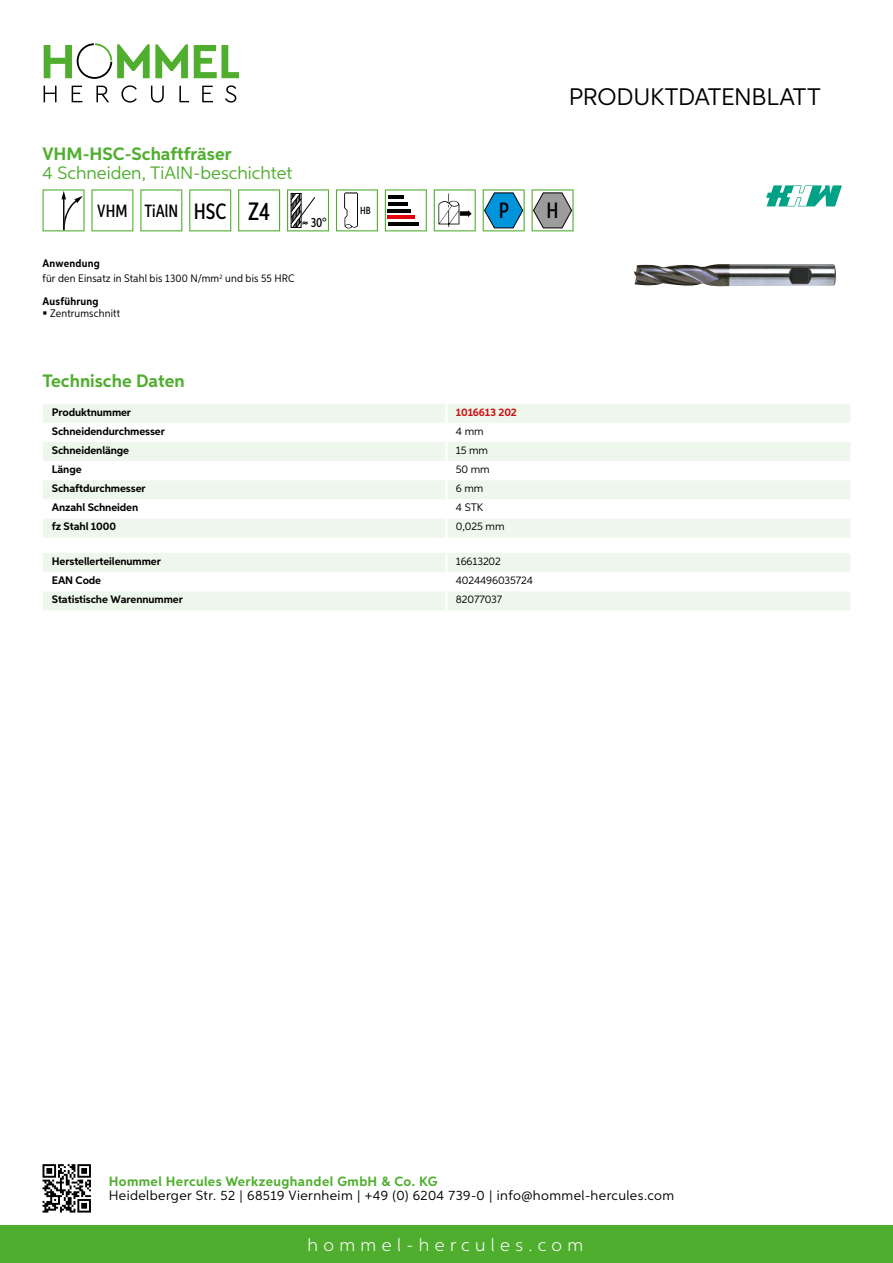
<style>
.page{position:relative;width:893px;height:1263px;background:#fff}
.page>*{position:absolute;margin:0;border:0;box-sizing:border-box;transform-origin:0 0}
.t1{font:24px "Aspira";letter-spacing:-.01em;color:#000}
.t2{font:500 22.2px "Aspira XX Nar";color:#000}
.t3{font:700 18px "Aspira";color:#50ae2f}
.t4{font:18px "Aspira";color:#50ae2f}
.t5{font:300 18px "Aspira";letter-spacing:.3em;color:#fff}
.t6{font:500 17.85px "Aspira XX Nar";color:#000}
.t7{font:13.5px "Aspira";letter-spacing:.03em;color:#000}
.t8{font:700 13.5px "Aspira";letter-spacing:.03em;color:#50ae2f}
.t9{font:500 13.35px "Aspira XX Nar";color:#000}
.t10{font:700 10.95px "Aspira";letter-spacing:-.01em;color:#000}
.t11{font:10.95px/15.1px "Aspira Nar";letter-spacing:.015em;color:#000}
.t12{font:10.95px "Aspira";letter-spacing:-.01em;color:#000}
.t13{font:700 10.95px "Aspira";letter-spacing:-.01em;color:#cd1013}
.t14{font:700 10.95px "Aspira Nar";letter-spacing:.02em;color:#000}
.t15{font:500 10.35px "Aspira XX Nar";color:#000}
.s1{font-size:22.2px}
.s2{font-size:25.2px}
.s3{font-weight:700}
</style>
<div class="page">
<div style="left:0;top:1226px;width:893px;height:37px;background:#50ae2f"></div>
<svg style="left:43px;top:1164px;width:48px;height:48px"></svg>
<svg style="left:194px;top:45px;width:45px;height:33px"></svg>
<svg style="left:44px;top:43px;width:144px;height:36px"></svg>
<svg style="left:44px;top:86px;width:13px;height:16px"></svg>
<svg style="left:72px;top:86px;width:10px;height:16px"></svg>
<svg style="left:96px;top:86px;width:13px;height:16px"></svg>
<svg style="left:121px;top:85px;width:16px;height:18px"></svg>
<svg style="left:151px;top:86px;width:13px;height:17px"></svg>
<svg style="left:179px;top:86px;width:10px;height:16px"></svg>
<svg style="left:202px;top:86px;width:11px;height:16px"></svg>
<svg style="left:225px;top:85px;width:11px;height:18px"></svg>
<div style="left:43px;top:404px;width:807px;height:134px;background:#eef7eb"></div>
<svg style="left:43px;top:423px;width:807px;height:95px"></svg>
<hr style="left:445px;top:404px;width:3px;height:19px;background:#fff">
<hr style="left:445px;top:423px;width:3px;height:19px;background:#fff">
<hr style="left:445px;top:442px;width:3px;height:19px;background:#fff">
<hr style="left:445px;top:461px;width:3px;height:19px;background:#fff">
<hr style="left:445px;top:480px;width:3px;height:19px;background:#fff">
<hr style="left:445px;top:499px;width:3px;height:19px;background:#fff">
<hr style="left:445px;top:518px;width:3px;height:20px;background:#fff">
<svg style="left:43px;top:553px;width:807px;height:57px"></svg>
<hr style="left:445px;top:591px;width:3px;height:19px;background:#fff">
<svg style="left:43px;top:189px;width:42px;height:42px"></svg>
<svg style="left:91px;top:189px;width:42px;height:42px"></svg>
<svg style="left:140px;top:189px;width:42px;height:42px"></svg>
<svg style="left:189px;top:189px;width:42px;height:42px"></svg>
<svg style="left:238px;top:189px;width:42px;height:42px"></svg>
<svg style="left:287px;top:189px;width:42px;height:42px"></svg>
<svg style="left:336px;top:189px;width:42px;height:42px"></svg>
<svg style="left:385px;top:189px;width:42px;height:42px"></svg>
<hr style="left:388px;top:196px;width:16px;height:3px;background:#000">
<hr style="left:388px;top:202px;width:19px;height:4px;background:#000">
<hr style="left:388px;top:209px;width:23px;height:3px;background:#000">
<hr style="left:388px;top:216px;width:27px;height:3px;background:#e3000b">
<hr style="left:388px;top:222px;width:30px;height:4px;background:#000">
<svg style="left:434px;top:189px;width:42px;height:42px"></svg>
<svg style="left:483px;top:189px;width:42px;height:42px"></svg>
<svg style="left:532px;top:189px;width:42px;height:42px"></svg>
<img style="left:634px;top:264px;width:202px;height:23px">
<svg style="left:766px;top:185px;width:76px;height:21px"></svg>
<h3 class="t3" style="left:43px;top:142px;width:191px">VHM-HSC-Schaftfräser</h3>
<h3 class="t4" style="left:43px;top:162px;width:251px">4 Schneiden, TiAlN -beschichtet</h3>
<h3 class="t6" style="left:97px;top:200px;width:174px">VHM TiAlN <span class="s1">HSC</span> <span class="s2">Z4</span></h3>
<p class="t11" style="left:43px;top:256px;width:254px"><span class="s3">Anwendung<br></span>für den Einsatz in Stahl bis 1300 N/mm<sup>2</sup> und bis 55 HRC</p>
<p class="t14" style="left:43px;top:294px;width:58px">Ausführung</p>
<p class="t11" style="left:50px;top:306px;width:71px">Zentrumschnitt</p>
<p class="t9" style="left:311px;top:215px;width:17px">30°</p>
<h1 class="t1" style="left:569px;top:82px;width:253px">Produktdatenblatt</h1>
<p class="t15" style="left:360px;top:204px;width:12px">HB</p>
<h2 class="t2" style="left:499px;top:197px;width:12px">P</h2>
<h2 class="t2" style="left:546px;top:197px;width:14px">H</h2>
<h3 class="t3" style="left:43px;top:369px;width:144px">Technische Daten</h3>
<p class="t10" style="left:52px;top:405px;width:81px">Produktnummer</p>
<p class="t13" style="left:456px;top:405px;width:63px">1016613 202</p>
<p class="t10" style="left:52px;top:424px;width:115px">Schneidendurchmesser</p>
<p class="t12" style="left:456px;top:424px;width:29px">4 mm</p>
<p class="t10" style="left:52px;top:443px;width:79px">Schneidenlänge</p>
<p class="t12" style="left:456px;top:443px;width:34px">15 mm</p>
<p class="t10" style="left:52px;top:462px;width:31px">Länge</p>
<p class="t12" style="left:456px;top:463px;width:35px">50 mm</p>
<p class="t10" style="left:52px;top:482px;width:95px">Schaftdurchmesser</p>
<p class="t12" style="left:456px;top:482px;width:29px">6 mm</p>
<p class="t10" style="left:52px;top:501px;width:88px">Anzahl Schneiden</p>
<p class="t12" style="left:456px;top:501px;width:23px">4 STK</p>
<p class="t10" style="left:52px;top:520px;width:66px">fz Stahl 1000</p>
<p class="t12" style="left:456px;top:520px;width:50px">0,025 mm</p>
<p class="t10" style="left:52px;top:554px;width:111px">Herstellerteilenummer</p>
<p class="t12" style="left:456px;top:554px;width:47px">16613202</p>
<p class="t10" style="left:52px;top:574px;width:51px">EAN Code</p>
<p class="t12" style="left:456px;top:574px;width:79px">4024496035724</p>
<p class="t10" style="left:52px;top:593px;width:132px">Statistische Warennummer</p>
<p class="t12" style="left:456px;top:593px;width:48px">82077037</p>
<p class="t8" style="left:109px;top:1172px;width:330px">Hommel Hercules Werkzeughandel GmbH &amp; Co. KG</p>
<p class="t7" style="left:109px;top:1187px;width:567px">Heidelberger Str. 52 | 68519 Viernheim | +49 (0) 6204 739-0 | info@hommel-hercules.com</p>
<h3 class="t5" style="left:307px;top:1234px;width:277px">hommel-hercules.com</h3>
</div>
